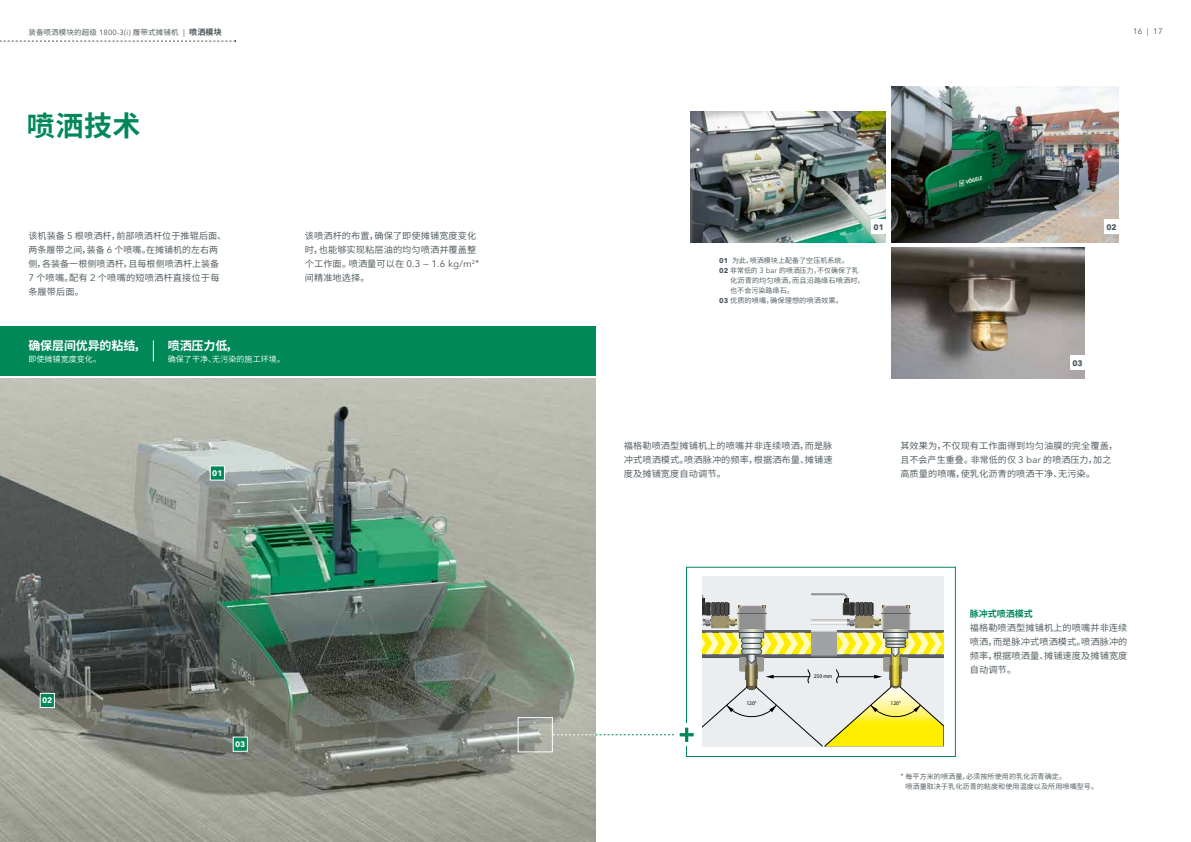
<style>
.page{position:relative;width:1191px;height:842px;background:#fff}
.page>*{position:absolute;margin:0;border:0;box-sizing:border-box;transform-origin:0 0}
.t1{font:700 28px "Source Han Sans SC";color:#008858}
.t2{font:700 12px "Source Han Sans SC";letter-spacing:-.01em;color:#fff}
.t3{font:9px/14px "Source Han Sans SC";letter-spacing:.01em;color:#455256}
.t4{font:700 9px "Source Han Sans SC";color:#008858}
.t5{font:8px "Source Han Sans SC";letter-spacing:.01em;color:#fff}
.t6{font:700 8px "Avenir Next LT Pro";color:#fff}
.t7{font:700 8px "Avenir Next LT Pro";color:#455256}
.t8{font:8px "Avenir Next LT Pro";color:#455256}
.t9{font:7.5px "Source Han Sans SC";letter-spacing:.02em;color:#455256}
.t10{font:7px/10px "Source Han Sans SC";letter-spacing:.01em;color:#455256}
.t11{font:5.5px "Myriad Pro";color:#000}
.s1{font-family:"Avenir Next LT Pro"}
.s2{font-family:"Avenir Next LT Pro";font-size:8px}
.s3{font-weight:700;font-size:8px}
.s4{font-family:"Avenir Next LT Pro";font-size:9.5px}
.s5{font-family:"Avenir Next LT Pro";font-weight:700}
.s6{font-family:"Avenir Next LT Pro";font-size:7.5px}
</style>
<div class="page">
<div style="left:686px;top:567px;width:269px;height:190px;border:1px solid #008858"></div>
<div style="left:702px;top:577px;width:241px;height:170px;background:#ebeef0"></div>
<svg style="left:702px;top:593px;width:241px;height:154px"></svg>
<img style="left:0;top:378px;width:595px;height:464px">
<div style="left:210px;top:465px;width:15px;height:16px;background:#008858;border:1px solid #fff"></div>
<div style="left:233px;top:737px;width:15px;height:15px;background:#008858;border:1px solid #fff"></div>
<div style="left:40px;top:693px;width:15px;height:15px;background:#008858;border:1px solid #fff"></div>
<div style="left:518px;top:717px;width:35px;height:35px;border:1px solid #fff"></div>
<div style="left:683px;top:723px;width:7px;height:23px;background:#fff"></div>
<svg style="left:553px;top:728px;width:140px;height:14px"></svg>
<img style="left:690px;top:112px;width:195px;height:130px">
<div style="left:871px;top:220px;width:14px;height:14px;background:#fff"></div>
<img style="left:891px;top:86px;width:227px;height:156px">
<div style="left:1104px;top:220px;width:14px;height:14px;background:#fff"></div>
<img style="left:891px;top:248px;width:193px;height:131px">
<div style="left:1070px;top:356px;width:14px;height:14px;background:#fff"></div>
<div style="left:0;top:326px;width:595px;height:49px;background:#008858"></div>
<svg style="left:153px;top:340px;width:1px;height:21px"></svg>
<svg style="left:0;top:40px;width:236px;height:2px"></svg>
<p class="t9" style="left:28px;top:28px;width:195px">装备喷洒模块的超级 <span class="s1">1800-3(i)</span> 履带式摊铺机 <span class="s2">|</span> <span class="s3">喷洒模块</span></p>
<p class="t8" style="left:1133px;top:27px;width:31px">16 | 17</p>
<h1 class="t1" style="left:27px;top:110px;width:115px">喷洒技术</h1>
<p class="t3" style="left:28px;top:229px;width:199px">该机装备 <span class="s4">5</span> 根喷洒杆，前部喷洒杆位于推辊后面、两条履带之间，装备 <span class="s4">6</span> 个喷嘴。在摊铺机的左右两侧，各装备一根侧喷洒杆，且每根侧喷洒杆上装备<br><span class="s4">7</span> 个喷嘴。配有 <span class="s4">2</span> 个喷嘴的短喷洒杆直接位于每条履带后面。</p>
<p class="t3" style="left:305px;top:229px;width:176px">该喷洒杆的布置，确保了即使摊铺宽度变化时，也能够实现粘层油的均匀喷洒并覆盖整个工作面。喷洒量可以在 <span class="s4">0.3 — 1.6 kg/m</span><sup>2</sup>*间精准地选择。</p>
<h2 class="t2" style="left:28px;top:339px;width:119px">确保层间优异的粘结，</h2>
<p class="t5" style="left:28px;top:355px;width:74px">即使摊铺宽度变化。</p>
<h2 class="t2" style="left:168px;top:339px;width:71px">喷洒压力低，</h2>
<p class="t5" style="left:168px;top:355px;width:119px">确保了干净、无污染的施工环境。</p>
<p class="t10" style="left:719px;top:256px;width:131px"><span class="s5">01</span> 为此，喷洒模块上配备了空压机系统。</p>
<p class="t10" style="left:719px;top:266px;width:141px"><span class="s5">02</span> 非常低的 <span class="s6">3 bar</span> 的喷洒压力，不仅确保了乳</p>
<p class="t10" style="left:730px;top:276px;width:136px">化沥青的均匀喷洒，而且沿路缘石喷洒时，</p>
<p class="t10" style="left:730px;top:286px;width:65px">也不会污染路缘石。</p>
<p class="t10" style="left:719px;top:296px;width:125px"><span class="s5">03</span> 优质的喷嘴，确保理想的喷洒效果。</p>
<p class="t7" style="left:873px;top:222px;width:12px">01</p>
<p class="t7" style="left:1106px;top:222px;width:12px">02</p>
<p class="t7" style="left:1072px;top:358px;width:12px">03</p>
<p class="t3" style="left:624px;top:439px;width:210px;text-align:justify">福格勒喷洒型摊铺机上的喷嘴并非连续喷洒，而是脉冲式喷洒模式。喷洒脉冲的频率，根据洒布量、摊铺速度及摊铺宽度自动调节。</p>
<p class="t3" style="left:900px;top:439px;width:219px">其效果为，不仅现有工作面得到均匀油膜的完全覆盖，且不会产生重叠。非常低的仅 <span class="s4">3 bar</span> 的喷洒压力，加之</p>
<p class="t6" style="left:212px;top:468px;width:12px">01</p>
<p class="t3" style="left:900px;top:467px;width:196px">高质量的喷嘴，使乳化沥青的喷洒干净、无污染。</p>
<p class="t6" style="left:42px;top:696px;width:12px">02</p>
<p class="t6" style="left:235px;top:739px;width:12px">03</p>
<p class="t11" style="left:813px;top:673px;width:20px">250 mm</p>
<p class="t11" style="left:746px;top:699px;width:12px">120°</p>
<p class="t11" style="left:890px;top:699px;width:12px">120°</p>
<p class="t4" style="left:969px;top:608px;width:65px">脉冲式喷洒模式</p>
<p class="t3" style="left:969px;top:621px;width:159px;text-align:justify">福格勒喷洒型摊铺机上的喷嘴并非连续喷洒，而是脉冲式喷洒模式。喷洒脉冲的频率，根据喷洒量、摊铺速度及摊铺宽度自动调节。</p>
<p class="t10" style="left:905px;top:772px;width:194px;text-indent:-5px">* 每平方米的喷洒量，必须按所使用的乳化沥青确定。<br>喷洒量取决于乳化沥青的粘度和使用温度以及所用喷嘴型号。</p>
</div>
